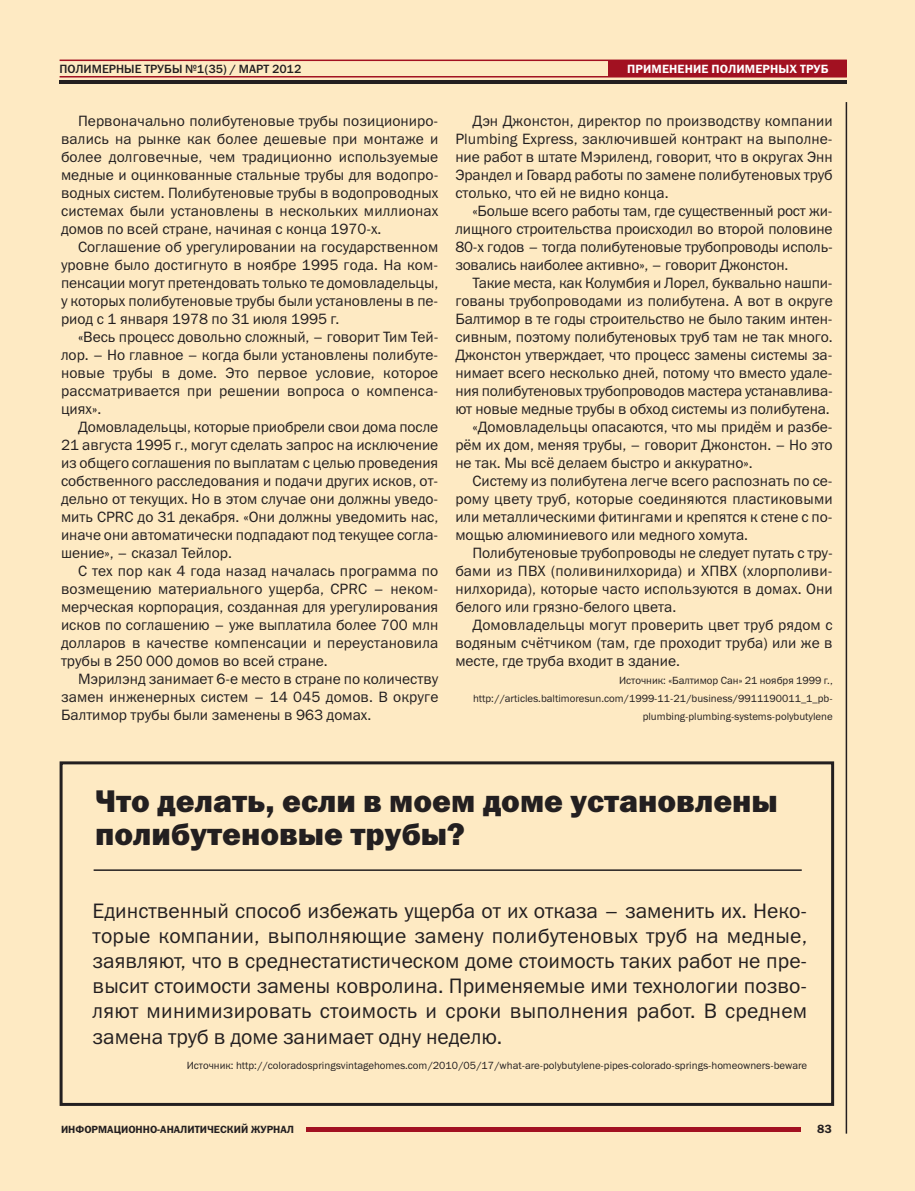
<style>
.page{position:relative;width:915px;height:1191px;background:#fff}
.page>*{position:absolute;margin:0;border:0;box-sizing:border-box;transform-origin:0 0}
.t1{font:31.5px/33px "Franklin Gothic Heavy C";color:#231f20}
.t2{font:21px/25.2px "Franklin Gothic Book C";color:#231f20;text-align:justify}
.t3{font:15px/18px "Franklin Gothic Book C";color:#231f20;text-align:justify}
.t4{font:12px "Franklin Gothic Medium C";color:#231f20}
.t5{font:12px "Franklin Gothic Demi C";letter-spacing:.01em;color:#fff}
.t6{font:12px "Franklin Gothic Demi C";color:#231f20}
.t7{font:10.5px/18px "Franklin Gothic Book C";color:#231f20;text-align:right}
.t8{font:10.5px "Franklin Gothic Demi C";color:#231f20}
</style>
<div class="page">
<div style="left:0;top:0;width:914px;height:1191px;background:#feeac3"></div>
<div style="left:60px;top:761px;width:773px;height:345px;border:3px solid #231f20"></div>
<hr style="left:845px;top:102px;width:1px;height:1031px;background:#231f20">
<hr style="left:306px;top:1127px;width:494px;height:4px;background:#a21121">
<hr style="left:60px;top:76px;width:786px;height:1px;background:#a21121">
<hr style="left:60px;top:60px;width:786px;height:1px;background:#a21121">
<hr style="left:60px;top:80px;width:786px;height:3px;background:#231f20">
<div style="left:608px;top:60px;width:238px;height:16px;background:#a21121"></div>
<hr style="left:94px;top:869px;width:707px;height:2px;background:#231f20">
<p class="t4" style="left:60px;top:62px;width:243px">ПОЛИМЕРНЫЕ ТРУБЫ №1(35) / МАРТ 2012</p>
<p class="t5" style="left:627px;top:62px;width:203px">ПРИМЕНЕНИЕ ПОЛИМЕРНЫХ ТРУБ</p>
<p class="t3" style="left:61px;top:112px;width:379px;text-indent:17px">Первоначально полибутеновые трубы позициониро&shy;вались на рынке как более дешевые при монтаже и более долговечные, чем традиционно используемые медные и оцинкованные стальные трубы для водопро&shy;водных систем. Полибутеновые трубы в водопроводных системах были установлены в нескольких миллионах домов по всей стране, начиная с конца 1970-х.</p>
<p class="t3" style="left:61px;top:238px;width:378px;text-indent:17px">Соглашение об урегулировании на государственном уровне было достигнуто в ноябре 1995 года. На ком&shy;пенсации могут претендовать только те домовладельцы, у которых полибутеновые трубы были установлены в пе&shy;риод с 1 января 1978 по 31 июля 1995 г.</p>
<p class="t3" style="left:61px;top:328px;width:379px;text-indent:17px">«Весь процесс довольно сложный, – говорит Тим Тей&shy;лор. – Но главное – когда были установлены полибуте&shy;новые трубы в доме. Это первое условие, которое рассматривается при решении вопроса о компенса&shy;циях».</p>
<p class="t3" style="left:61px;top:418px;width:379px;text-indent:17px">Домовладельцы, которые приобрели свои дома после 21 августа 1995 г., могут сделать запрос на исключение из общего соглашения по выплатам с целью проведения собственного расследования и подачи других исков, от&shy;дельно от текущих. Но в этом случае они должны уведо&shy;мить CPRC до 31 декабря. «Они должны уведомить нас, иначе они автоматически подпадают под текущее согла&shy;шение», – сказал Тейлор.</p>
<p class="t3" style="left:61px;top:562px;width:378px;text-indent:17px">С тех пор как 4 года назад началась программа по возмещению материального ущерба, CPRC – неком&shy;мерческая корпорация, созданная для урегулирования исков по соглашению – уже выплатила более 700 млн долларов в качестве компенсации и переустановила трубы в 250 000 домов во всей стране.</p>
<p class="t3" style="left:61px;top:670px;width:379px;text-indent:17px">Мэрилэнд занимает 6-е место в стране по количеству замен инженерных систем – 14 045 домов. В округе Балтимор трубы были заменены в 963 домах.</p>
<p class="t3" style="left:455px;top:112px;width:378px;text-indent:17px">Дэн Джонстон, директор по производству компании Plumbing Express, заключившей контракт на выполне&shy;ние работ в штате Мэриленд, говорит, что в округах Энн Эрандел и Говард работы по замене полибутеновых труб столько, что ей не видно конца.</p>
<p class="t3" style="left:455px;top:202px;width:379px;text-indent:17px">«Больше всего работы там, где существенный рост жи&shy;лищного строительства происходил во второй половине 80-х годов – тогда полибутеновые трубопроводы исполь&shy;зовались наиболее активно», – говорит Джонстон.</p>
<p class="t3" style="left:472px;top:274px;width:361px">Такие места, как Колумбия и Лорел, буквально нашпи-</p>
<p class="t3" style="left:455px;top:292px;width:378px">гованы трубопроводами из полибутена. А вот в округе</p>
<p class="t3" style="left:455px;top:310px;width:378px">Балтимор в те годы строительство не было таким интен-</p>
<p class="t3" style="left:455px;top:328px;width:378px">сивным, поэтому полибутеновых труб там не так много.</p>
<p class="t3" style="left:455px;top:346px;width:378px">Джонстон утверждает, что процесс замены системы за-</p>
<p class="t3" style="left:455px;top:364px;width:378px">нимает всего несколько дней, потому что вместо удале-</p>
<p class="t3" style="left:455px;top:382px;width:379px">ния полибутеновых трубопроводов мастера устанавлива-</p>
<p class="t3" style="left:455px;top:400px;width:375px">ют новые медные трубы в обход системы из полибутена.</p>
<p class="t3" style="left:472px;top:418px;width:361px">«Домовладельцы опасаются, что мы придём и разбе-</p>
<p class="t3" style="left:455px;top:436px;width:378px">рём их дом, меняя трубы, – говорит Джонстон. – Но это</p>
<p class="t3" style="left:455px;top:454px;width:299px">не так. Мы всё делаем быстро и аккуратно».</p>
<p class="t3" style="left:472px;top:472px;width:361px">Систему из полибутена легче всего распознать по се-</p>
<p class="t3" style="left:455px;top:490px;width:378px">рому цвету труб, которые соединяются пластиковыми</p>
<p class="t3" style="left:455px;top:508px;width:378px">или металлическими фитингами и крепятся к стене с по-</p>
<p class="t3" style="left:455px;top:526px;width:294px">мощью алюминиевого или медного хомута.</p>
<p class="t3" style="left:472px;top:544px;width:361px">Полибутеновые трубопроводы не следует путать с тру-</p>
<p class="t3" style="left:455px;top:562px;width:378px">бами из ПВХ (поливинилхорида) и ХПВХ (хлорполиви-</p>
<p class="t3" style="left:455px;top:580px;width:378px">нилхорида), которые часто используются в домах. Они</p>
<p class="t3" style="left:455px;top:598px;width:222px">белого или грязно-белого цвета.</p>
<p class="t3" style="left:472px;top:616px;width:361px">Домовладельцы могут проверить цвет труб рядом с</p>
<p class="t3" style="left:455px;top:634px;width:378px">водяным счётчиком (там, где проходит труба) или же в</p>
<p class="t3" style="left:455px;top:652px;width:226px">месте, где труба входит в здание.</p>
<p class="t7" style="left:473px;top:671px;width:361px">Источник: «Балтимор Сан» 21 ноября 1999 г., http://articles.baltimoresun.com/1999-11-21/business/9911190011_1_pb&shy;plumbing-plumbing-systems-polybutylene</p>
<h1 class="t1" style="left:95px;top:785px;width:684px">Что делать, если в моем доме установлены полибутеновые трубы?</h1>
<p class="t2" style="left:92px;top:897px;width:716px">Единственный способ избежать ущерба от их отказа – заменить их. Неко&shy;торые компании, выполняющие замену полибутеновых труб на медные, заявляют, что в среднестатистическом доме стоимость таких работ не пре&shy;высит стоимости замены ковролина. Применяемые ими технологии позво&shy;ляют минимизировать стоимость и сроки выполнения работ. В среднем замена труб в доме занимает одну неделю.</p>
<p class="t7" style="left:187px;top:1056px;width:621px">Источник: http://coloradospringsvintagehomes.com/2010/05/17/what-are-polybutylene-pipes-colorado-springs-homeowners-beware</p>
<p class="t8" style="left:61px;top:1122px;width:234px">ИНФОРМАЦИОННО-АНАЛИТИЧЕСКИЙ ЖУРНАЛ</p>
<p class="t6" style="left:817px;top:1122px;width:16px">83</p>
</div>
